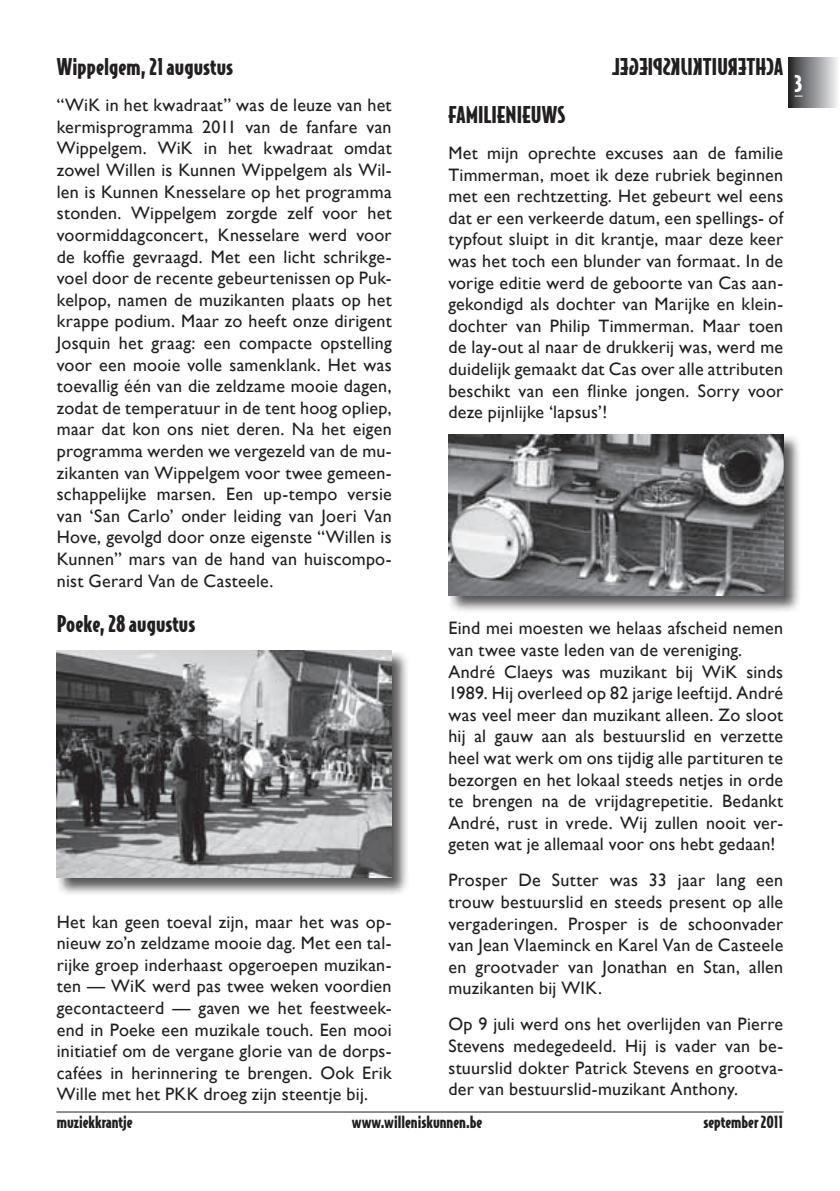
<style>
.page{position:relative;width:840px;height:1191px;background:#fff}
.page>*{position:absolute;margin:0;border:0;box-sizing:border-box;transform-origin:0 0}
.t1{font:900 22px "Bodega Sans";letter-spacing:.005em;color:#231f20}
.t2{font:900 22px "Bodega Sans";color:#fff}
.t3{font:18px/21.6px "Gill Sans";letter-spacing:.015em;color:#231f20;text-align:justify}
.t4{font:900 16px "Bodega Sans";color:#231f20}
</style>
<div class="page">
<hr style="left:57px;top:1111px;width:725px;height:1px;background:#231f20">
<div style="left:788px;top:58px;width:50px;height:50px;background:linear-gradient(to right,#2b2b2d,#eff1f3)"></div>
<div style="left:447px;top:433px;width:354px;height:180px;background:#231f20;opacity:.75"></div>
<img style="left:448px;top:435px;width:335px;height:160px">
<div style="left:55px;top:649px;width:353px;height:246px;background:#231f20;opacity:.75"></div>
<img style="left:57px;top:651px;width:334px;height:226px">
<p class="t1" style="left:57px;top:52px;width:177px">Wippelgem,21augustus</p>
<p class="t3" style="left:57px;top:94px;width:336px">“WiK in het kwadraat” was de leuze van het kermisprogramma 2011 van de fanfare van Wippelgem. WiK in het kwadraat omdat zowel Willen is Kunnen Wippelgem als Wil&shy;len is Kunnen Knesselare op het programma stonden. Wippelgem zorgde zelf voor het voormiddagconcert, Knesselare werd voor de koffie gevraagd. Met een licht schrikge&shy;voel door de recente gebeurtenissen op Puk&shy;kelpop, namen de muzikanten plaats op het krappe podium. Maar zo heeft onze dirigent Josquin het graag: een compacte opstelling voor een mooie volle samenklank. Het was toevallig één van die zeldzame mooie dagen, zodat de temperatuur in de tent hoog opliep, maar dat kon ons niet deren. Na het eigen programma werden we vergezeld van de mu&shy;zikanten van Wippelgem voor twee gemeen&shy;schappelijke marsen. Een up-tempo versie van ‘San Carlo’ onder leiding van Joeri Van Hove, gevolgd door onze eigenste “Willen is Kunnen” mars van de hand van huiscompo&shy;nist Gerard Van de Casteele.</p>
<p class="t1" style="left:57px;top:609px;width:140px">Poeke,28 augustus</p>
<p class="t3" style="left:57px;top:910px;width:336px">Het kan geen toeval zijn, maar het was op&shy;nieuw zo’n zeldzame mooie dag. Met een tal&shy;rijke groep inderhaast opgeroepen muzikan&shy;ten — WiK werd pas twee weken voordien gecontacteerd — gaven we het feestweek&shy;end in Poeke een muzikale touch. Een mooi initiatief om de vergane glorie van de dorps&shy;cafées in herinnering te brengen. Ook Erik Wille met het PKK droeg zijn steentje bij.</p>
<p class="t1" style="left:448px;top:100px;width:119px">FAMILIENIEUWS</p>
<p class="t3" style="left:448px;top:142px;width:336px">Met mijn oprechte excuses aan de familie Timmerman, moet ik deze rubriek beginnen met een rechtzetting. Het gebeurt wel eens dat er een verkeerde datum, een spellings- of typfout sluipt in dit krantje, maar deze keer was het toch een blunder van formaat. In de vorige editie werd de geboorte van Cas aan&shy;gekondigd als dochter van Marijke en klein&shy;dochter van Philip Timmerman. Maar toen de lay-out al naar de drukkerij was, werd me duidelijk gemaakt dat Cas over alle attributen beschikt van een flinke jongen. Sorry voor deze pijnlijke ‘lapsus’!</p>
<p class="t3" style="left:448px;top:617px;width:336px;text-align:left">Eind mei moesten we helaas afscheid nemen van twee vaste leden van de vereniging.<br>André Claeys was muzikant bij WiK sinds 1989. Hij overleed op 82 jarige leeftijd. André was veel meer dan muzikant alleen. Zo sloot hij al gauw aan als bestuurslid en verzette heel wat werk om ons tijdig alle partituren te bezorgen en het lokaal steeds netjes in orde te brengen na de vrijdagrepetitie. Bedankt André, rust in vrede. Wij zullen nooit ver&shy;geten wat je allemaal voor ons hebt gedaan!</p>
<p class="t3" style="left:448px;top:869px;width:336px">Prosper De Sutter was 33 jaar lang een trouw bestuurslid en steeds present op alle vergaderingen. Prosper is de schoonvader van Jean Vlaeminck en Karel Van de Casteele en grootvader van Jonathan en Stan, allen muzikanten bij WIK.</p>
<p class="t3" style="left:448px;top:1013px;width:336px">Op 9 juli werd ons het overlijden van Pierre Stevens medegedeeld. Hij is vader van be&shy;stuurslid dokter Patrick Stevens en grootva&shy;der van bestuurslid-muzikant Anthony.</p>
<p class="t4" style="left:57px;top:1111px;width:77px">muziekkrantje</p>
<p class="t4" style="left:352px;top:1111px;width:132px">www.willeniskunnen.be</p>
<p class="t4" style="left:703px;top:1111px;width:81px">september2011</p>
<p class="t2" style="left:794px;top:69px;width:9px">3</p>
</div>
